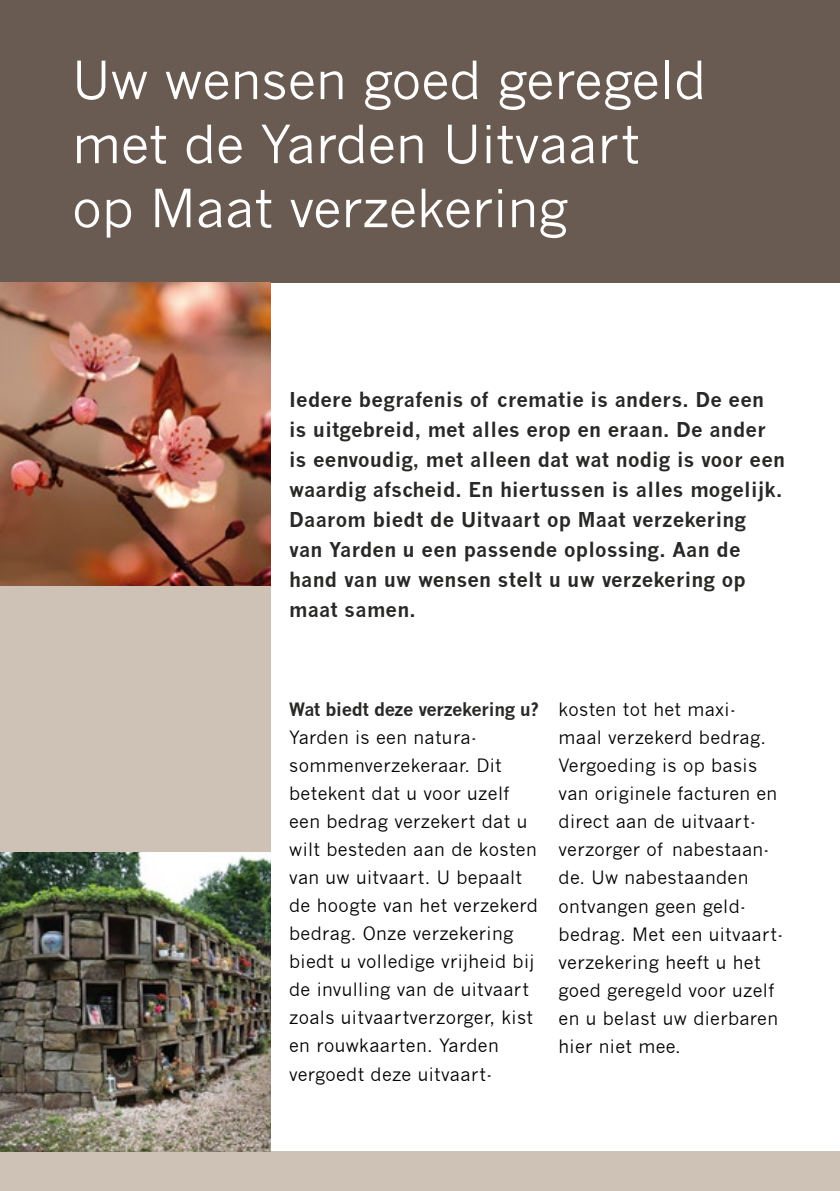
<style>
.page{position:relative;width:840px;height:1191px;background:#fff}
.page>*{position:absolute;margin:0;border:0;box-sizing:border-box;transform-origin:0 0}
.t1{font:52px/64px "News Gothic";color:#fff}
.t2{font:700 20px/30px "News Gothic";letter-spacing:.01em;color:#282827}
.t3{font:18px/28px "News Gothic";letter-spacing:.02em;color:#000}
.t4{font:700 18px "News Gothic";letter-spacing:-.02em;color:#282827}
</style>
<div class="page">
<div style="left:0;top:0;width:839px;height:283px;background:#6a5b52"></div>
<div style="left:0;top:1151px;width:839px;height:40px;background:#cec2b7"></div>
<div style="left:0;top:558px;width:270px;height:295px;background:#cec2b7"></div>
<img style="left:0;top:283px;width:270px;height:302px">
<img style="left:0;top:853px;width:270px;height:298px">
<h1 class="t1" style="left:72px;top:48px;width:635px">Uw wensen goed geregeld met de Yarden Uitvaart op Maat verzekering</h1>
<p class="t2" style="left:289px;top:384px;width:497px">Iedere begrafenis of crematie is anders. De een is uitgebreid, met alles erop en eraan. De ander is eenvoudig, met alleen dat wat nodig is voor een waardig afscheid. En hiertussen is alles mogelijk.<br>Daarom biedt de Uitvaart op Maat verzekering<br>van Yarden u een passende oplossing. Aan de hand van uw wensen stelt u uw verzekering op maat samen.</p>
<p class="t4" style="left:289px;top:698px;width:251px">Wat biedt deze verzekering u?</p>
<p class="t3" style="left:289px;top:724px;width:250px">Yarden is een natura&shy;sommenverzekeraar. Dit betekent dat u voor uzelf een bedrag verzekert dat u wilt besteden aan de kosten van uw uitvaart. U bepaalt de hoogte van het verzekerd bedrag. Onze verzekering biedt u volledige vrijheid bij de invulling van de uitvaart zoals uitvaartverzorger, kist en rouwkaarten. Yarden vergoedt deze uitvaart-</p>
<p class="t3" style="left:558px;top:696px;width:226px">kosten tot het maxi&shy;maal verzekerd bedrag.<br>Vergoeding is op basis van originele facturen en direct aan de uitvaart&shy;verzorger of nabestaan&shy;de. Uw nabestaanden ontvangen geen geld&shy;bedrag. Met een uitvaart&shy;verzekering heeft u het goed geregeld voor uzelf en u belast uw dierbaren hier niet mee.</p>
</div>
